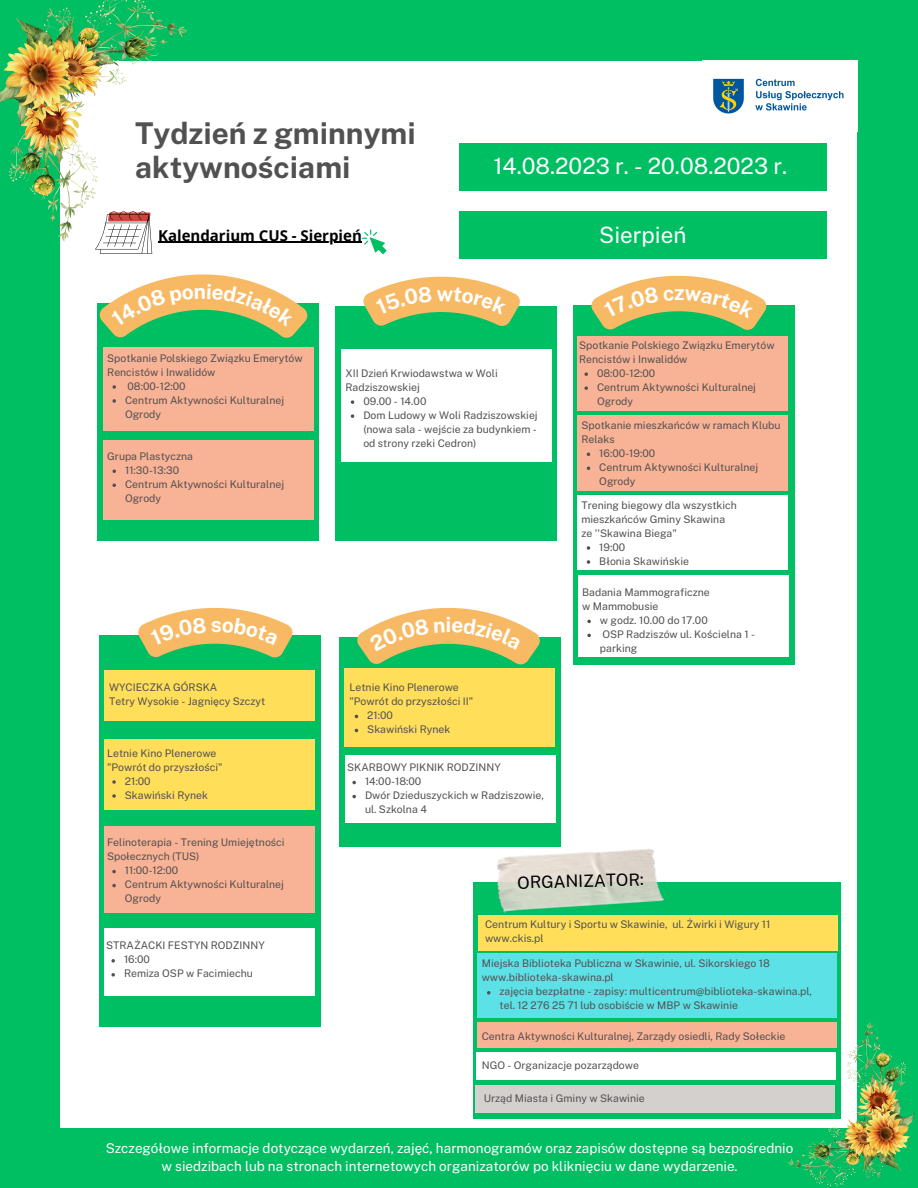
<style>
.page{position:relative;width:918px;height:1188px;background:#00bf63}
.page>*{position:absolute;margin:0;border:0;box-sizing:border-box;transform-origin:0 0}
.t1{font:700 30px/33.8px "Public Sans";color:#525151}
.t2{font:22.5px "Public Sans";color:#fff}
.t3{font:700 21px "Public Sans";color:#fff}
.t4{font:16.95px "Public Sans";color:#000}
.t5{font:700 15px "Open Sans";color:#000}
.t6{font:13.5px "Public Sans";color:#fff}
.t7{font:10.5px/14px "Public Sans";color:#525151}
</style>
<div class="page">
<div style="left:61px;top:61px;width:796px;height:1066px;background:#fff"></div>
<div style="left:459px;top:143px;width:368px;height:47px;background:#00bf63"></div>
<div style="left:459px;top:211px;width:368px;height:47px;background:#00bf63"></div>
<img style="left:713px;top:78px;width:131px;height:36px">
<svg style="left:95px;top:242px;width:57px;height:12px"></svg>
<svg style="left:362px;top:229px;width:25px;height:25px"></svg>
<hr style="left:158px;top:242px;width:204px;height:1px;background:#000">
<img style="left:0;top:0;width:187px;height:242px">
<img style="left:788px;top:1022px;width:127px;height:163px">
<div style="left:573px;top:305px;width:222px;height:360px;background:#00bf63"></div>
<div style="left:578px;top:495px;width:210px;height:75px;background:#fff"></div>
<svg style="left:587px;top:546px;width:3px;height:4px"></svg>
<svg style="left:587px;top:560px;width:3px;height:4px"></svg>
<div style="left:577px;top:336px;width:211px;height:74px;background:#f8b295"></div>
<svg style="left:584px;top:372px;width:4px;height:4px"></svg>
<svg style="left:584px;top:386px;width:4px;height:4px"></svg>
<div style="left:578px;top:415px;width:210px;height:75px;background:#f8b295"></div>
<div style="left:579px;top:575px;width:210px;height:82px;background:#fff"></div>
<svg style="left:587px;top:620px;width:4px;height:3px"></svg>
<svg style="left:587px;top:634px;width:4px;height:3px"></svg>
<div style="left:97px;top:304px;width:222px;height:237px;background:#00bf63"></div>
<div style="left:103px;top:347px;width:211px;height:83px;background:#f8b295"></div>
<svg style="left:112px;top:385px;width:4px;height:4px"></svg>
<svg style="left:112px;top:399px;width:4px;height:4px"></svg>
<div style="left:103px;top:440px;width:210px;height:80px;background:#f8b295"></div>
<svg style="left:112px;top:469px;width:4px;height:4px"></svg>
<svg style="left:112px;top:483px;width:4px;height:4px"></svg>
<div style="left:473px;top:882px;width:367px;height:236px;background:#00bf63"></div>
<div style="left:478px;top:916px;width:359px;height:35px;background:#ffde59"></div>
<div style="left:477px;top:953px;width:359px;height:65px;background:#5ce1e6"></div>
<div style="left:477px;top:1022px;width:360px;height:26px;background:#f8b295"></div>
<div style="left:476px;top:1052px;width:360px;height:27px;background:#fff"></div>
<img style="left:483px;top:848px;width:195px;height:68px">
<svg style="left:487px;top:991px;width:4px;height:4px"></svg>
<div style="left:475px;top:1085px;width:360px;height:28px;background:#d4d0ce"></div>
<div style="left:99px;top:635px;width:222px;height:391px;background:#00bf63"></div>
<div style="left:104px;top:671px;width:211px;height:50px;background:#ffde59"></div>
<div style="left:104px;top:739px;width:211px;height:70px;background:#ffde59"></div>
<svg style="left:112px;top:780px;width:4px;height:4px"></svg>
<svg style="left:112px;top:794px;width:4px;height:4px"></svg>
<div style="left:105px;top:826px;width:210px;height:87px;background:#f8b295"></div>
<svg style="left:112px;top:870px;width:4px;height:3px"></svg>
<svg style="left:112px;top:884px;width:4px;height:3px"></svg>
<div style="left:104px;top:929px;width:211px;height:67px;background:#fff"></div>
<svg style="left:111px;top:959px;width:4px;height:4px"></svg>
<svg style="left:111px;top:973px;width:4px;height:4px"></svg>
<div style="left:335px;top:306px;width:222px;height:235px;background:#00bf63"></div>
<div style="left:341px;top:349px;width:211px;height:113px;background:#fff"></div>
<svg style="left:351px;top:400px;width:3px;height:4px"></svg>
<svg style="left:351px;top:414px;width:3px;height:4px"></svg>
<div style="left:339px;top:637px;width:222px;height:210px;background:#00bf63"></div>
<div style="left:344px;top:669px;width:211px;height:78px;background:#ffde59"></div>
<div style="left:345px;top:755px;width:211px;height:67px;background:#fff"></div>
<svg style="left:352px;top:781px;width:4px;height:3px"></svg>
<svg style="left:352px;top:795px;width:4px;height:3px"></svg>
<svg style="left:591px;top:276px;width:175px;height:54px"></svg>
<svg style="left:100px;top:274px;width:207px;height:64px"></svg>
<svg style="left:138px;top:608px;width:154px;height:49px"></svg>
<svg style="left:363px;top:277px;width:157px;height:49px"></svg>
<svg style="left:357px;top:608px;width:183px;height:56px"></svg>
<p class="t1" style="left:135px;top:116px;width:282px">Tydzień z gminnymi aktywnościami</p>
<p class="t5" style="left:158px;top:225px;width:205px">Kalendarium CUS - Sierpień</p>
<p class="t2" style="left:493px;top:153px;width:295px">14.08.2023 r. - 20.08.2023 r.</p>
<p class="t2" style="left:599px;top:221px;width:89px">Sierpień</p>
<p class="t3" style="left:674px;top:280px;width:12px">z</p>
<p class="t7" style="left:107px;top:351px;width:197px">Spotkanie Polskiego Związku Emerytów<br>Rencistów i Inwalidów</p>
<p class="t7" style="left:127px;top:379px;width:60px">08:00-12:00</p>
<p class="t7" style="left:125px;top:393px;width:161px">Centrum Aktywności Kulturalnej<br>Ogrody</p>
<p class="t7" style="left:107px;top:449px;width:87px">Grupa Plastyczna</p>
<p class="t7" style="left:125px;top:463px;width:56px">11:30-13:30</p>
<p class="t7" style="left:125px;top:477px;width:161px">Centrum Aktywności Kulturalnej<br>Ogrody</p>
<p class="t7" style="left:109px;top:680px;width:110px">WYCIECZKA GÓRSKA</p>
<p class="t7" style="left:109px;top:694px;width:158px">Tetry Wysokie - Jagnięcy Szczyt</p>
<p class="t7" style="left:107px;top:746px;width:117px">Letnie Kino Plenerowe "Powrót do przyszłości"</p>
<p class="t7" style="left:125px;top:774px;width:27px">21:00</p>
<p class="t7" style="left:125px;top:788px;width:85px">Skawiński Rynek</p>
<p class="t7" style="left:107px;top:835px;width:179px">Felinoterapia - Trening Umiejętności<br>Społecznych (TUS)</p>
<p class="t7" style="left:125px;top:863px;width:55px">11:00-12:00</p>
<p class="t7" style="left:125px;top:877px;width:161px">Centrum Aktywności Kulturalnej<br>Ogrody</p>
<p class="t7" style="left:106px;top:939px;width:160px">STRAŻACKI FESTYN RODZINNY</p>
<p class="t7" style="left:124px;top:953px;width:28px">16:00</p>
<p class="t7" style="left:124px;top:967px;width:130px">Remiza OSP w Facimiechu</p>
<p class="t7" style="left:346px;top:366px;width:154px">XII Dzień Krwiodawstwa w Woli<br>Radziszowskiej</p>
<p class="t7" style="left:363px;top:394px;width:65px">09.00 - 14.00</p>
<p class="t7" style="left:363px;top:408px;width:176px;text-align:justify">Dom Ludowy w Woli Radziszowskiej (nowa sala - wejście za budynkiem - od strony rzeki Cedron)</p>
<p class="t3" style="left:446px;top:612px;width:7px">i</p>
<p class="t7" style="left:349px;top:680px;width:125px">Letnie Kino Plenerowe "Powrót do przyszłości II"</p>
<p class="t7" style="left:367px;top:708px;width:27px">21:00</p>
<p class="t7" style="left:367px;top:722px;width:85px">Skawiński Rynek</p>
<p class="t7" style="left:347px;top:760px;width:155px">SKARBOWY PIKNIK RODZINNY</p>
<p class="t7" style="left:365px;top:774px;width:58px">14:00-18:00</p>
<p class="t7" style="left:365px;top:788px;width:181px">Dwór Dzieduszyckich w Radziszowie, ul. Szkolna 4</p>
<p class="t7" style="left:579px;top:338px;width:197px">Spotkanie Polskiego Związku Emerytów<br>Rencistów i Inwalidów</p>
<p class="t7" style="left:597px;top:366px;width:60px">08:00-12:00</p>
<p class="t7" style="left:597px;top:380px;width:161px">Centrum Aktywności Kulturalnej<br>Ogrody</p>
<p class="t7" style="left:581px;top:418px;width:201px">Spotkanie mieszkańców w ramach Klubu<br>Relaks</p>
<p class="t7" style="left:599px;top:446px;width:58px">16:00-19:00</p>
<p class="t7" style="left:599px;top:460px;width:161px">Centrum Aktywności Kulturalnej<br>Ogrody</p>
<p class="t7" style="left:581px;top:498px;width:157px">Trening biegowy dla wszystkich mieszkańców Gminy Skawina ze ''Skawina Biega"</p>
<p class="t7" style="left:599px;top:540px;width:28px">19:00</p>
<p class="t7" style="left:599px;top:554px;width:91px">Błonia Skawińskie</p>
<p class="t7" style="left:582px;top:585px;width:129px">Badania Mammograficzne w Mammobusie</p>
<p class="t7" style="left:600px;top:613px;width:109px">w godz. 10.00 do 17.00</p>
<p class="t7" style="left:600px;top:627px;width:157px">OSP Radziszów ul. Kościelna 1 - parking</p>
<p class="t4" style="left:517px;top:873px;width:128px;rotate:-2deg">ORGANIZATOR:</p>
<p class="t7" style="left:485px;top:917px;width:287px">Centrum Kultury i Sportu w Skawinie, ul. Żwirki i Wigury 11</p>
<p class="t7" style="left:485px;top:931px;width:60px">www.ckis.pl</p>
<p class="t7" style="left:482px;top:957px;width:290px">Miejska Biblioteka Publiczna w Skawinie, ul. Sikorskiego 18</p>
<p class="t7" style="left:482px;top:971px;width:134px">www.biblioteka-skawina.pl</p>
<p class="t7" style="left:500px;top:985px;width:314px">zajęcia bezpłatne - zapisy: multicentrum@biblioteka-skawina.pl, tel. 12 276 25 71 lub osobiście w MBP w Skawinie</p>
<p class="t7" style="left:482px;top:1029px;width:305px">Centra Aktywności Kulturalnej, Zarządy osiedli, Rady Sołeckie</p>
<p class="t7" style="left:482px;top:1058px;width:159px">NGO - Organizacje pozarządowe</p>
<p class="t7" style="left:484px;top:1092px;width:163px">Urząd Miasta i Gminy w Skawinie</p>
<p class="t6" style="left:106px;top:1140px;width:689px">Szczegółowe informacje dotyczące wydarzeń, zajęć, harmonogramów oraz zapisów dostępne są bezpośrednio</p>
<p class="t6" style="left:161px;top:1158px;width:578px">w siedzibach lub na stronach internetowych organizatorów po kliknięciu w dane wydarzenie.</p>
</div>
